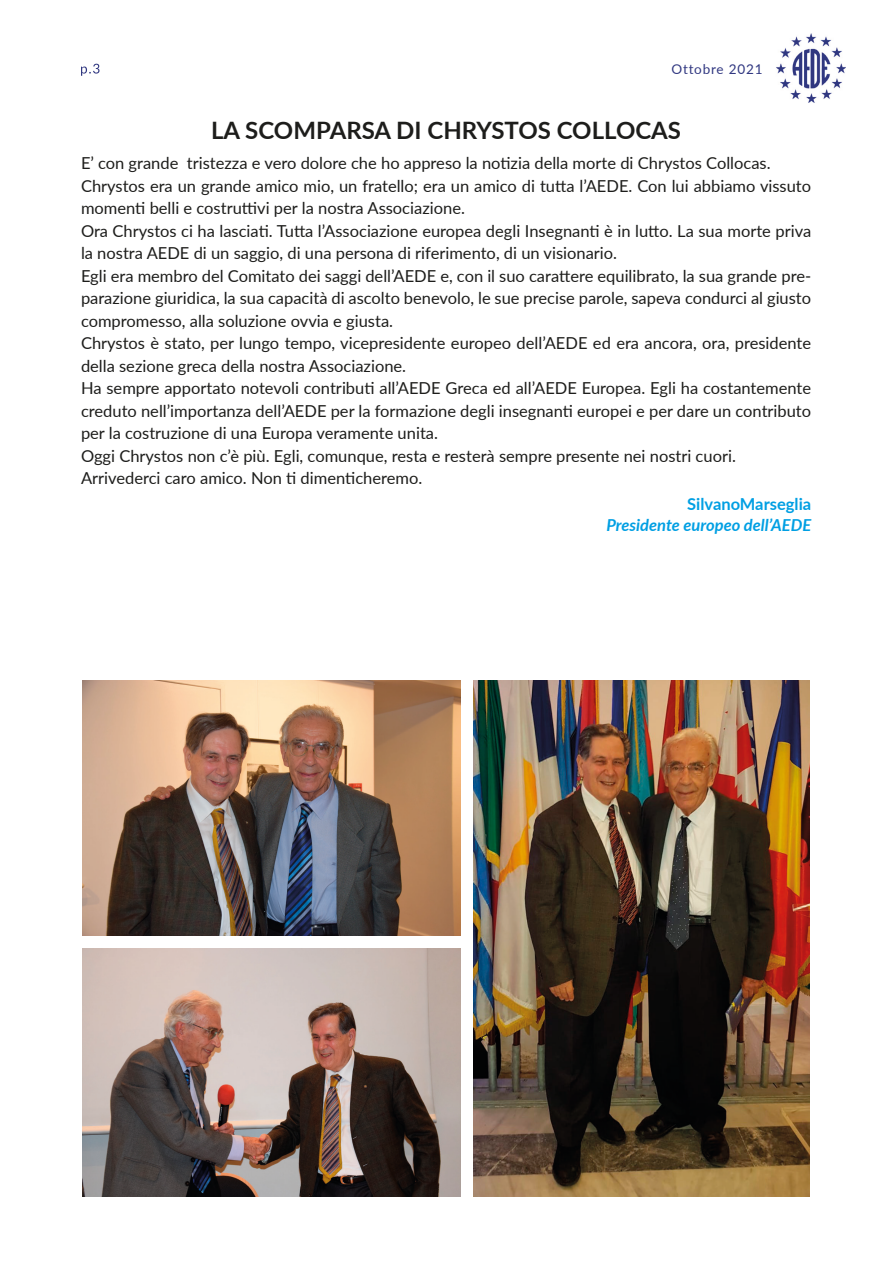
<style>
.page{position:relative;width:893px;height:1263px;background:#fff}
.page>*{position:absolute;margin:0;border:0;box-sizing:border-box;transform-origin:0 0}
.t1{font:700 24px "Lato";color:#1d1d1b}
.t2{font:16.5px/22.5px "Lato";color:#1d1d1b}
.t3{font:italic 700 16.5px "Lato";color:#009fe3}
.t4{font:700 16.5px "Lato";color:#009fe3}
.t5{font:13.5px "Lato";letter-spacing:.06em;color:#313881}
</style>
<div class="page">
<svg style="left:81px;top:64px;width:18px;height:12px"></svg>
<img style="left:776px;top:33px;width:70px;height:70px">
<img style="left:83px;top:949px;width:378px;height:247px">
<img style="left:474px;top:680px;width:336px;height:516px">
<img style="left:83px;top:680px;width:378px;height:256px">
<p class="t5" style="left:671px;top:59px;width:93px">Ottobre 2021</p>
<p class="t1" style="left:211px;top:113px;width:471px">LA SCOMPARSA DI CHRYSTOS COLLOCAS</p>
<p class="t2" style="left:81px;top:151px;width:691px">E’ con grande tristezza e vero dolore che ho appreso la notizia della morte di Chrystos Collocas.</p>
<p class="t2" style="left:81px;top:174px;width:732px">Chrystos era un grande amico mio, un fratello; era un amico di tutta l’AEDE. Con lui abbiamo vissuto momenti belli e costruttivi per la nostra Associazione.</p>
<p class="t2" style="left:81px;top:219px;width:732px">Ora Chrystos ci ha lasciati. Tutta l’Associazione europea degli Insegnanti è in lutto. La sua morte priva la nostra AEDE di un saggio, di una persona di riferimento, di un visionario.</p>
<p class="t2" style="left:81px;top:264px;width:732px;text-align:justify">Egli era membro del Comitato dei saggi dell’AEDE e, con il suo carattere equilibrato, la sua grande pre&shy;parazione giuridica, la sua capacità di ascolto benevolo, le sue precise parole, sapeva condurci al giusto compromesso, alla soluzione ovvia e giusta.</p>
<p class="t2" style="left:81px;top:331px;width:732px">Chrystos è stato, per lungo tempo, vicepresidente europeo dell’AEDE ed era ancora, ora, presidente della sezione greca della nostra Associazione.</p>
<p class="t2" style="left:81px;top:376px;width:732px;text-align:justify">Ha sempre apportato notevoli contributi all’AEDE Greca ed all’AEDE Europea. Egli ha costantemente creduto nell’importanza dell’AEDE per la formazione degli insegnanti europei e per dare un contributo per la costruzione di una Europa veramente unita.</p>
<p class="t2" style="left:81px;top:444px;width:656px">Oggi Chrystos non c’è più. Egli, comunque, resta e resterà sempre presente nei nostri cuori.</p>
<p class="t2" style="left:81px;top:466px;width:343px">Arrivederci caro amico. Non ti dimenticheremo.</p>
<p class="t4" style="left:687px;top:492px;width:126px">SilvanoMarseglia</p>
<p class="t3" style="left:606px;top:513px;width:206px">Presidente europeo dell’AEDE</p>
</div>
